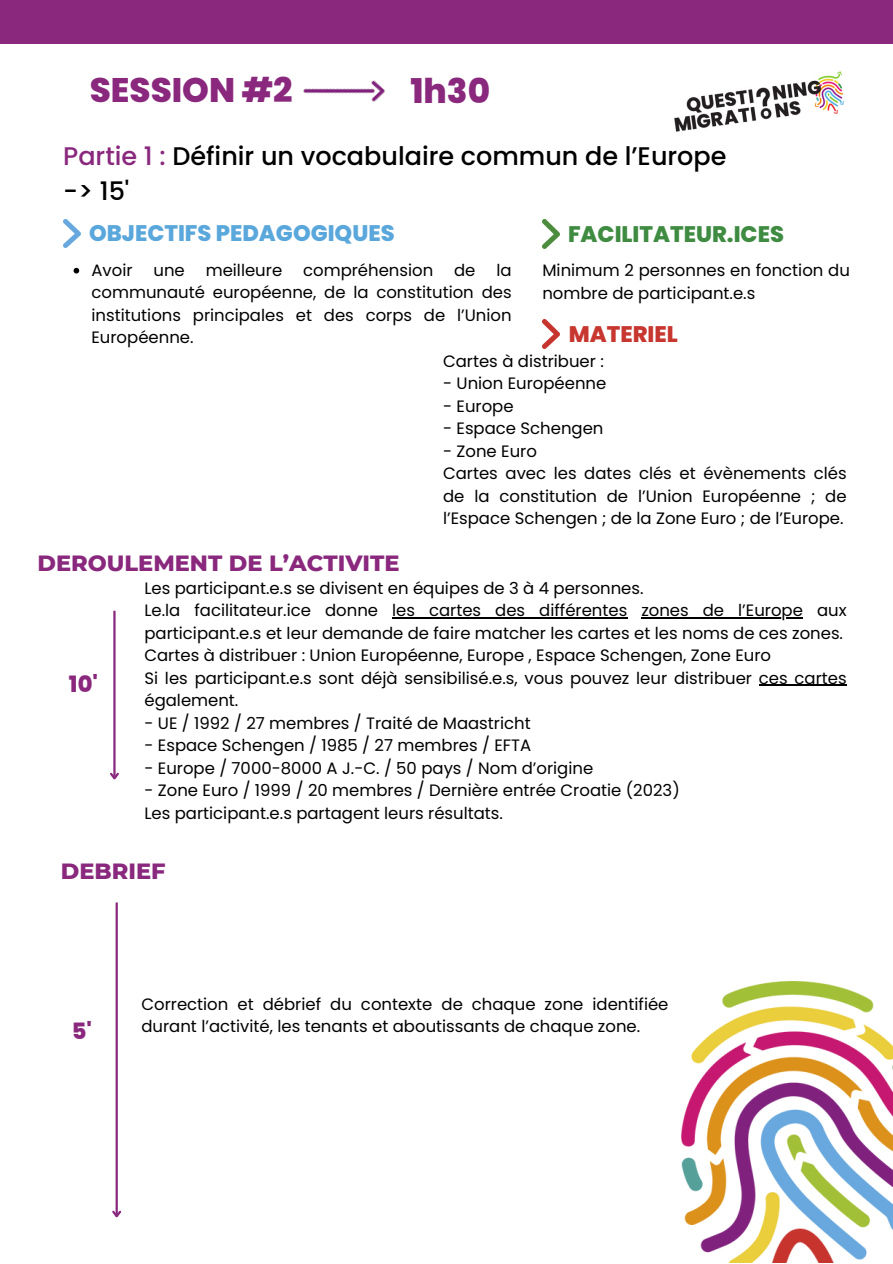
<style>
.page{position:relative;width:893px;height:1264px;background:#fff}
.page>*{position:absolute;margin:0;border:0;box-sizing:border-box;transform-origin:0 0}
.t1{font:800 34.05px "Poppins";color:#89287d}
.t2{font:500 25.5px "Poppins";color:#000}
.t3{font:800 22.5px "Montserrat";color:#89287d}
.t4{font:800 22.5px "Poppins";color:#5aa7dc}
.t5{font:800 22.5px "Poppins";color:#3e8b41}
.t6{font:800 22.5px "Poppins";color:#c7362f}
.t7{font:800 22.5px "Poppins";color:#89287d}
.t8{font:16.5px/22.5px "Poppins";color:#000}
.s1{color:#89287d}
</style>
<div class="page">
<img style="left:542px;top:220px;width:17px;height:28px">
<img style="left:64px;top:219px;width:17px;height:29px">
<img style="left:542px;top:320px;width:17px;height:28px">
<img style="left:681px;top:981px;width:211px;height:281px">
<svg style="left:74px;top:268px;width:5px;height:5px"></svg>
<hr style="left:392px;top:617px;width:235px;height:1px;background:#000">
<hr style="left:641px;top:617px;width:162px;height:1px;background:#000">
<hr style="left:758px;top:684px;width:88px;height:2px;background:#000">
<img style="left:674px;top:71px;width:170px;height:61px">
<hr style="left:113px;top:610px;width:3px;height:168px;background:#89287d">
<svg style="left:110px;top:770px;width:9px;height:10px"></svg>
<hr style="left:116px;top:902px;width:2px;height:314px;background:#89287d">
<svg style="left:112px;top:1208px;width:10px;height:10px"></svg>
<div style="left:0;top:0;width:892px;height:44px;background:#89287d"></div>
<img style="left:303px;top:80px;width:82px;height:22px">
<p class="t1" style="left:90px;top:66px;width:204px">SESSION #2</p>
<p class="t1" style="left:410px;top:67px;width:81px">1h30</p>
<p class="t2" style="left:63px;top:138px;width:664px"><span class="s1">Partie 1 :</span> Définir un vocabulaire commun de l’Europe</p>
<p class="t2" style="left:63px;top:173px;width:68px">-&gt; 15'</p>
<p class="t4" style="left:89px;top:218px;width:307px">OBJECTIFS PEDAGOGIQUES</p>
<p class="t5" style="left:568px;top:218px;width:217px">FACILITATEUR.ICES</p>
<p class="t8" style="left:542px;top:259px;width:309px">Minimum 2 personnes en fonction du nombre de participant.e.s</p>
<p class="t6" style="left:568px;top:318px;width:111px">MATERIEL</p>
<p class="t8" style="left:443px;top:350px;width:162px">Cartes à distribuer :</p>
<p class="t8" style="left:443px;top:372px;width:165px">- Union Européenne</p>
<p class="t8" style="left:443px;top:395px;width:72px">- Europe</p>
<p class="t8" style="left:443px;top:417px;width:162px">- Espace Schengen</p>
<p class="t8" style="left:443px;top:440px;width:95px">- Zone Euro</p>
<p class="t8" style="left:443px;top:462px;width:405px;text-align:justify">Cartes avec les dates clés et évènements clés de la constitution de l’Union Européenne ; de l’Espace Schengen ; de la Zone Euro ; de l’Europe.</p>
<p class="t8" style="left:91px;top:259px;width:43px">Avoir</p>
<p class="t8" style="left:153px;top:259px;width:33px">une</p>
<p class="t8" style="left:206px;top:259px;width:78px">meilleure</p>
<p class="t8" style="left:303px;top:259px;width:132px">compréhension</p>
<p class="t8" style="left:454px;top:259px;width:23px">de</p>
<p class="t8" style="left:91px;top:259px;width:421px;text-align:justify;text-indent:405px">la communauté européenne, de la constitution des institutions principales et des corps de l’Union Européenne.</p>
<p class="t3" style="left:37px;top:549px;width:363px">DEROULEMENT DE L’ACTIVITE</p>
<p class="t7" style="left:69px;top:668px;width:30px">10'</p>
<p class="t8" style="left:144px;top:576px;width:500px">Les participant.e.s se divisent en équipes de 3 à 4 personnes.</p>
<p class="t8" style="left:144px;top:599px;width:703px">Le.la facilitateur.ice donne les cartes des différentes zones de l’Europe aux participant.e.s et leur demande de faire matcher les cartes et les noms de ces zones.</p>
<p class="t8" style="left:144px;top:644px;width:628px">Cartes à distribuer : Union Européenne, Europe , Espace Schengen, Zone Euro</p>
<p class="t8" style="left:144px;top:666px;width:703px">Si les participant.e.s sont déjà sensibilisé.e.s, vous pouvez leur distribuer ces cartes également.</p>
<p class="t8" style="left:144px;top:711px;width:387px">- UE / 1992 / 27 membres / Traité de Maastricht</p>
<p class="t8" style="left:144px;top:734px;width:388px">- Espace Schengen / 1985 / 27 membres / EFTA</p>
<p class="t8" style="left:144px;top:756px;width:450px">- Europe / 7000-8000 A J.-C. / 50 pays / Nom d’origine</p>
<p class="t8" style="left:144px;top:779px;width:537px">- Zone Euro / 1999 / 20 membres / Dernière entrée Croatie (2023)</p>
<p class="t8" style="left:144px;top:801px;width:360px">Les participant.e.s partagent leurs résultats.</p>
<p class="t3" style="left:61px;top:857px;width:106px">DEBRIEF</p>
<p class="t7" style="left:72px;top:1015px;width:22px">5'</p>
<p class="t8" style="left:141px;top:992px;width:528px">Correction et débrief du contexte de chaque zone identifiée durant l’activité, les tenants et aboutissants de chaque zone.</p>
</div>
